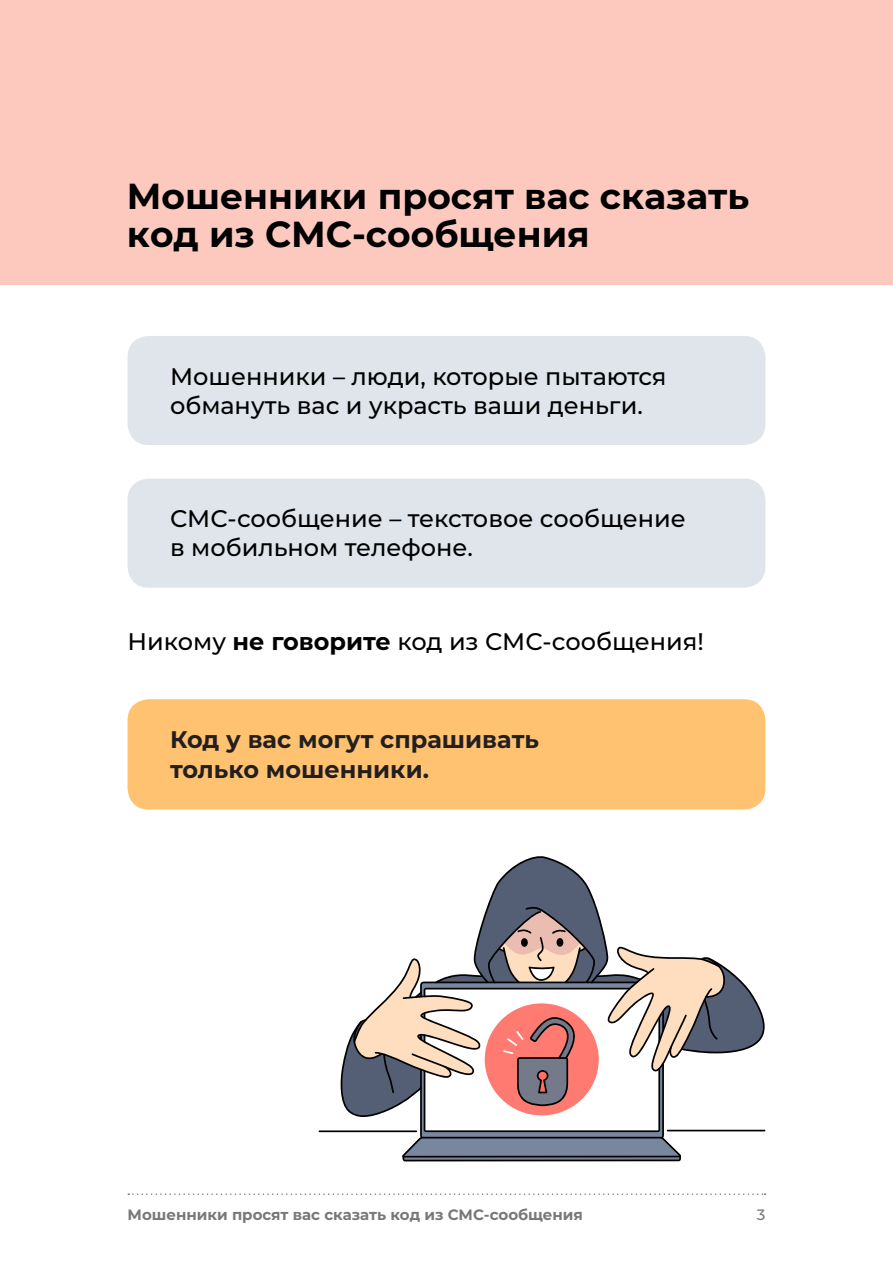
<style>
.page{position:relative;width:893px;height:1263px;background:#fff}
.page>*{position:absolute;margin:0;border:0;box-sizing:border-box;transform-origin:0 0}
.Оглавление{font:700 36px/37.5px "Montserrat";color:#000001}
.Текст_Примеры{font:500 24px/28.8px "Montserrat";color:#000001}
.Подзаголовок_Важное{font:700 24px/30px "Montserrat";color:#231f20}
.Текст{font:500 24px "Montserrat";color:#000001}
.t1{font:700 15px "Montserrat";color:#76787b}
.t2{font:500 15px "Montserrat";color:#76787b}
.s1{font-weight:700}
</style>
<div class="page">
<svg style="left:128px;top:1193px;width:638px;height:2px"></svg>
<div style="left:0;top:0;width:893px;height:285px;background:#fdc8bd"></div>
<div style="left:128px;top:336px;width:637px;height:109px;background:#dfe5ea;border-radius:21px"></div>
<div style="left:128px;top:479px;width:637px;height:109px;background:#dfe5ea;border-radius:21px"></div>
<div style="left:128px;top:699px;width:637px;height:110px;background:#ffc270;border-radius:21px"></div>
<hr style="left:319px;top:1130px;width:98px;height:2px;background:#000">
<svg style="left:339px;top:856px;width:427px;height:305px"></svg>
<p class="Оглавление" style="left:127px;top:176px;width:624px">Мошенники просят вас сказать код из СМС-сообщения</p>
<p class="Текст_Примеры" style="left:170px;top:361px;width:498px">Мошенники – люди, которые пытаются обмануть вас и украсть ваши деньги.</p>
<p class="Текст_Примеры" style="left:170px;top:503px;width:517px">СМС-сообщение – текстовое сообщение в мобильном телефоне.</p>
<p class="Текст" style="left:128px;top:625px;width:578px">Никому <span class="s1">не говорите</span> код из СМС-сообщения!</p>
<p class="Подзаголовок_Важное" style="left:170px;top:723px;width:370px">Код у вас могут спрашивать только мошенники.</p>
<p class="t1" style="left:128px;top:1204px;width:457px">Мошенники просят вас сказать код из СМС-сообщения</p>
<p class="t2" style="left:757px;top:1205px;width:10px">3</p>
</div>
